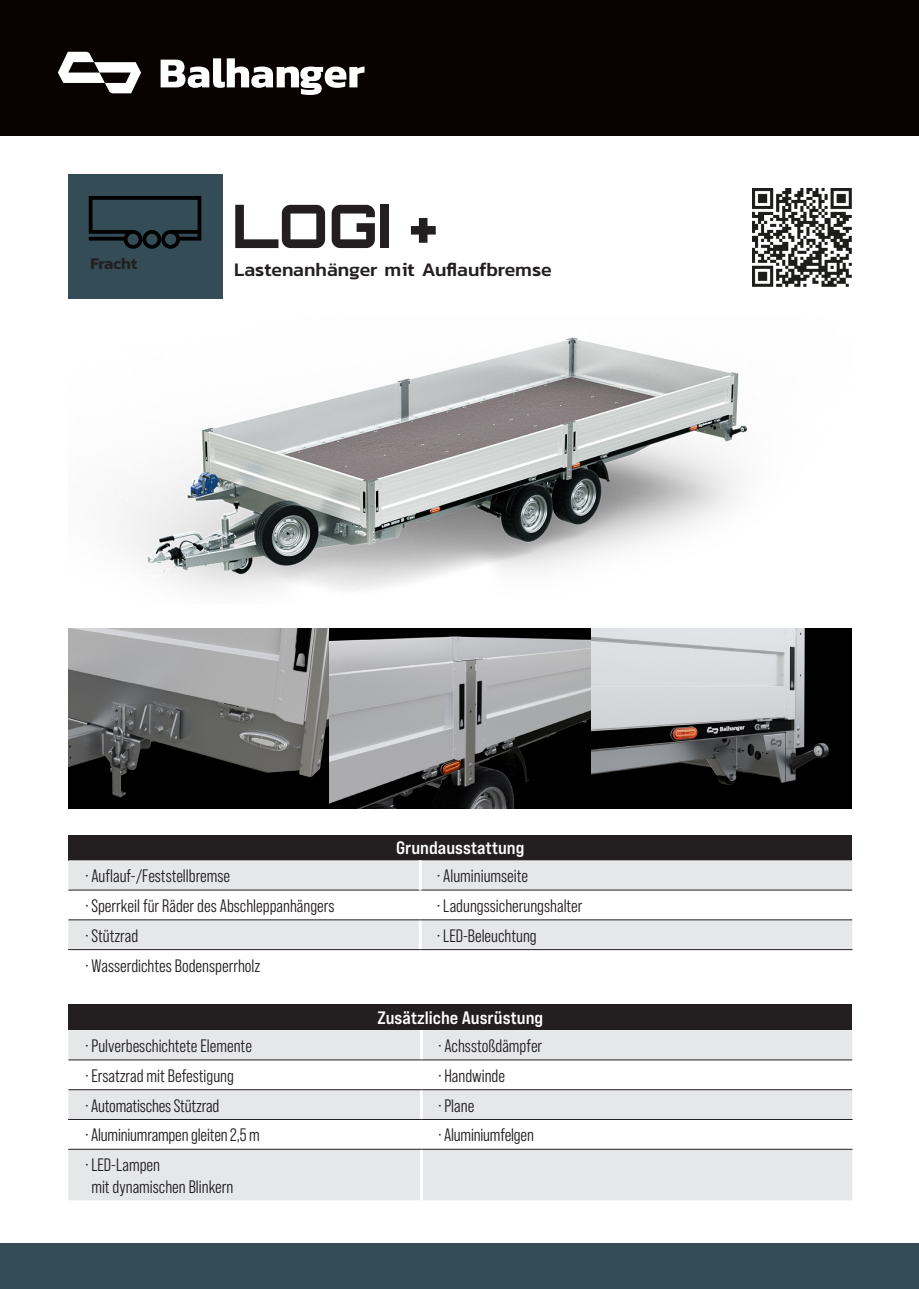
<style>
.page{position:relative;width:919px;height:1289px;background:#fff}
.page>*{position:absolute;margin:0;border:0;box-sizing:border-box;transform-origin:0 0}
.t1{font:800 60px "Orbitron";color:#231f20}
.t2{font:500 19.5px "Kanit";color:#231f20}
.t3{font:18px/21.6px "Bebas Neue Pro Middle";color:#231f20}
.t4{font:18px "Bebas Neue Pro Exp Bd";color:#fff}
.t5{font:600 16.5px "Kanit";letter-spacing:-.015em;color:#231f20}
</style>
<div class="page">
<div style="left:0;top:0;width:918px;height:136px;background:#080302"></div>
<svg style="left:161px;top:58px;width:203px;height:37px"></svg>
<svg style="left:58px;top:52px;width:83px;height:41px"></svg>
<div style="left:68px;top:175px;width:154px;height:124px;background:#344c55"></div>
<div style="left:68px;top:834px;width:784px;height:26px;background:#231f20"></div>
<div style="left:68px;top:860px;width:784px;height:89px;background:#e6e7e9"></div>
<svg style="left:68px;top:890px;width:784px;height:29px"></svg>
<hr style="left:68px;top:889px;width:352px;height:1px;background:#231f20">
<hr style="left:420px;top:889px;width:432px;height:1px;background:#231f20">
<hr style="left:419px;top:860px;width:3px;height:29px;background:#fff">
<hr style="left:419px;top:890px;width:3px;height:29px;background:#fff">
<hr style="left:419px;top:920px;width:3px;height:29px;background:#fff">
<hr style="left:68px;top:919px;width:352px;height:1px;background:#231f20">
<hr style="left:420px;top:919px;width:432px;height:1px;background:#231f20">
<hr style="left:68px;top:949px;width:352px;height:1px;background:#231f20">
<hr style="left:420px;top:949px;width:432px;height:1px;background:#231f20">
<div style="left:68px;top:1004px;width:784px;height:26px;background:#231f20"></div>
<svg style="left:68px;top:1030px;width:784px;height:170px;fill:#e6e7e9"></svg>
<svg style="left:68px;top:1060px;width:784px;height:29px"></svg>
<hr style="left:420px;top:1030px;width:3px;height:29px;background:#fff">
<hr style="left:420px;top:1060px;width:3px;height:29px;background:#fff">
<hr style="left:420px;top:1090px;width:3px;height:29px;background:#fff">
<hr style="left:420px;top:1119px;width:3px;height:29px;background:#fff">
<hr style="left:420px;top:1149px;width:3px;height:51px;background:#fff">
<hr style="left:68px;top:1059px;width:353px;height:1px;background:#231f20">
<hr style="left:421px;top:1059px;width:431px;height:1px;background:#231f20">
<hr style="left:68px;top:1089px;width:353px;height:1px;background:#231f20">
<hr style="left:421px;top:1089px;width:431px;height:1px;background:#231f20">
<hr style="left:68px;top:1148px;width:353px;height:1px;background:#231f20">
<hr style="left:68px;top:1119px;width:353px;height:1px;background:#231f20">
<hr style="left:421px;top:1119px;width:431px;height:1px;background:#231f20">
<hr style="left:421px;top:1148px;width:431px;height:1px;background:#231f20">
<svg style="left:68px;top:1119px;width:1px;height:29px"></svg>
<svg style="left:851px;top:1120px;width:1px;height:28px"></svg>
<div style="left:0;top:1243px;width:918px;height:45px;background:#344c55"></div>
<img style="left:68px;top:629px;width:261px;height:180px">
<svg style="left:590px;top:629px;width:261px;height:180px;background:#6e6e70"></svg>
<svg style="left:329px;top:629px;width:261px;height:180px;background:#79797b"></svg>
<img style="left:114px;top:337px;width:633px;height:254px">
<svg style="left:89px;top:196px;width:112px;height:53px"></svg>
<img style="left:752px;top:188px;width:99px;height:99px">
<h1 class="t1" style="left:232px;top:189px;width:207px">LOGI +</h1>
<p class="t5" style="left:91px;top:251px;width:48px">Fracht</p>
<p class="t2" style="left:234px;top:254px;width:319px">Lastenanhänger mit Auflaufbremse</p>
<p class="t4" style="left:396px;top:837px;width:130px">Grundausstattung</p>
<p class="t3" style="left:85px;top:865px;width:146px">∙ Auflauf-/Feststellbremse</p>
<p class="t3" style="left:437px;top:865px;width:92px">∙ Aluminiumseite</p>
<p class="t3" style="left:85px;top:895px;width:250px">∙ Sperrkeil für Räder des Abschleppanhängers</p>
<p class="t3" style="left:437px;top:895px;width:147px">∙ Ladungssicherungshalter</p>
<p class="t3" style="left:85px;top:924px;width:54px">∙ Stützrad</p>
<p class="t3" style="left:437px;top:924px;width:101px">∙ LED-Beleuchtung</p>
<p class="t3" style="left:85px;top:954px;width:176px">∙ Wasserdichtes Bodensperrholz</p>
<p class="t4" style="left:377px;top:1006px;width:167px">Zusätzliche Ausrüstung</p>
<p class="t3" style="left:85px;top:1035px;width:168px">∙ Pulverbeschichtete Elemente</p>
<p class="t3" style="left:438px;top:1035px;width:105px">∙ Achsstoßdämpfer</p>
<p class="t3" style="left:85px;top:1064px;width:150px">∙ Ersatzrad mit Befestigung</p>
<p class="t3" style="left:438px;top:1064px;width:68px">∙ Handwinde</p>
<p class="t3" style="left:85px;top:1094px;width:135px">∙ Automatisches Stützrad</p>
<p class="t3" style="left:438px;top:1094px;width:37px">∙ Plane</p>
<p class="t3" style="left:85px;top:1124px;width:176px">∙ Aluminiumrampen gleiten 2,5 m</p>
<p class="t3" style="left:438px;top:1124px;width:97px">∙ Aluminiumfelgen</p>
<p class="t3" style="left:91px;top:1153px;width:144px;text-indent:-6px">∙ LED-Lampen<br>mit dynamischen Blinkern</p>
</div>
